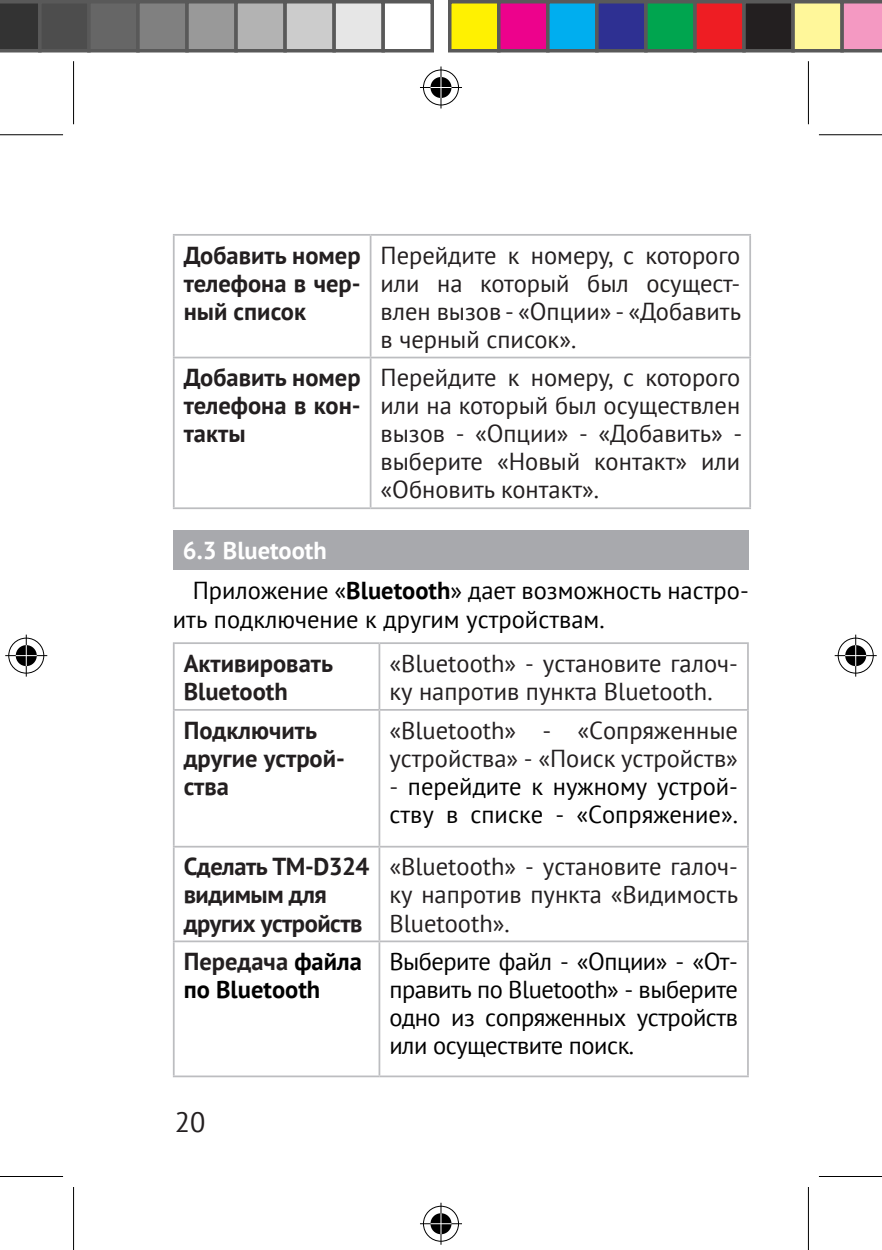
<style>
.page{position:relative;width:882px;height:1250px;background:#fff}
.page>*{position:absolute;margin:0;border:0;box-sizing:border-box;transform-origin:0 0}
.t1{font:28px "PT Sans";color:#231f20}
.t2{font:24.5px/28px "PT Sans";color:#231f20;text-align:justify}
.t3{font:24.5px/28px "PT Sans";color:#000}
.t4{font:700 24.5px/28px "PT Sans";color:#231f20;text-align:justify}
.t5{font:700 24.5px/28px "PT Sans";letter-spacing:-.02em;color:#231f20}
.t6{font:700 24.5px/28px "PT Sans";color:#000}
.s1{font-weight:700;color:#fff}
.s2{font-weight:700}
.s3{color:#231f20}
</style>
<div class="page">
<hr style="left:173px;top:234px;width:197px;height:2px;background:#bcbdc0">
<hr style="left:173px;top:236px;width:1px;height:121px;background:#bcbdc0">
<hr style="left:370px;top:234px;width:380px;height:2px;background:#bcbdc0">
<hr style="left:369px;top:236px;width:2px;height:121px;background:#bcbdc0">
<hr style="left:749px;top:236px;width:1px;height:121px;background:#bcbdc0">
<hr style="left:173px;top:357px;width:197px;height:1px;background:#bcbdc0">
<hr style="left:173px;top:358px;width:1px;height:149px;background:#bcbdc0">
<hr style="left:370px;top:357px;width:380px;height:1px;background:#bcbdc0">
<hr style="left:369px;top:358px;width:2px;height:149px;background:#bcbdc0">
<hr style="left:749px;top:358px;width:1px;height:149px;background:#bcbdc0">
<hr style="left:173px;top:507px;width:197px;height:2px;background:#bcbdc0">
<hr style="left:370px;top:507px;width:380px;height:2px;background:#bcbdc0">
<div style="left:173px;top:530px;width:575px;height:39px;background:#a8a9ad"></div>
<hr style="left:173px;top:709px;width:206px;height:2px;background:#bcbdc0">
<hr style="left:379px;top:709px;width:369px;height:2px;background:#bcbdc0">
<hr style="left:173px;top:846px;width:206px;height:2px;background:#bcbdc0">
<hr style="left:379px;top:846px;width:369px;height:2px;background:#bcbdc0">
<hr style="left:173px;top:941px;width:206px;height:1px;background:#bcbdc0">
<hr style="left:379px;top:941px;width:369px;height:1px;background:#bcbdc0">
<hr style="left:173px;top:1076px;width:206px;height:1px;background:#bcbdc0">
<hr style="left:379px;top:1076px;width:369px;height:1px;background:#bcbdc0">
<hr style="left:173px;top:642px;width:206px;height:2px;background:#bcbdc0">
<hr style="left:173px;top:644px;width:1px;height:65px;background:#bcbdc0">
<hr style="left:379px;top:642px;width:369px;height:2px;background:#bcbdc0">
<hr style="left:378px;top:644px;width:2px;height:65px;background:#bcbdc0">
<hr style="left:746px;top:644px;width:2px;height:65px;background:#bcbdc0">
<hr style="left:173px;top:711px;width:1px;height:135px;background:#bcbdc0">
<hr style="left:378px;top:711px;width:2px;height:135px;background:#bcbdc0">
<hr style="left:746px;top:711px;width:2px;height:135px;background:#bcbdc0">
<hr style="left:173px;top:848px;width:1px;height:93px;background:#bcbdc0">
<hr style="left:378px;top:848px;width:2px;height:93px;background:#bcbdc0">
<hr style="left:746px;top:848px;width:2px;height:93px;background:#bcbdc0">
<hr style="left:173px;top:942px;width:1px;height:134px;background:#bcbdc0">
<hr style="left:378px;top:942px;width:2px;height:134px;background:#bcbdc0">
<hr style="left:746px;top:942px;width:2px;height:134px;background:#bcbdc0">
<svg style="left:0;top:135px;width:63px;height:1px"></svg>
<svg style="left:819px;top:135px;width:62px;height:1px"></svg>
<div style="left:71px;top:61px;width:5px;height:63px;background:#f6f6f6"></div>
<div style="left:71px;top:1187px;width:5px;height:63px;background:#f6f6f6"></div>
<svg style="left:808px;top:61px;width:1px;height:63px"></svg>
<svg style="left:808px;top:1187px;width:1px;height:63px"></svg>
<hr style="left:0;top:134px;width:63px;height:1px;background:#000">
<hr style="left:818px;top:134px;width:63px;height:1px;background:#000">
<hr style="left:0;top:1176px;width:63px;height:1px;background:#000">
<hr style="left:818px;top:1176px;width:63px;height:1px;background:#000">
<hr style="left:73px;top:61px;width:1px;height:63px;background:#000">
<hr style="left:73px;top:1187px;width:1px;height:63px;background:#000">
<hr style="left:807px;top:61px;width:1px;height:63px;background:#000">
<hr style="left:807px;top:1187px;width:1px;height:63px;background:#000">
<div style="left:421px;top:68px;width:39px;height:39px;border:4px solid #fff;border-radius:50%"></div>
<div style="left:420px;top:85px;width:42px;height:5px;background:#fff"></div>
<svg style="left:438px;top:67px;width:5px;height:42px"></svg>
<div style="left:428px;top:75px;width:25px;height:25px;border:4px solid #fff;border-radius:50%"></div>
<div style="left:423px;top:70px;width:36px;height:35px;border:1px solid #000;border-radius:50%"></div>
<hr style="left:420px;top:87px;width:42px;height:1px;background:#000">
<hr style="left:440px;top:67px;width:1px;height:42px;background:#000">
<svg style="left:430px;top:77px;width:21px;height:21px"></svg>
<div style="left:421px;top:1204px;width:39px;height:39px;border:4px solid #fff;border-radius:50%"></div>
<svg style="left:420px;top:1222px;width:42px;height:4px"></svg>
<svg style="left:438px;top:1203px;width:5px;height:42px"></svg>
<div style="left:428px;top:1211px;width:25px;height:25px;border:4px solid #fff;border-radius:50%"></div>
<div style="left:423px;top:1206px;width:36px;height:36px;border:1px solid #000;border-radius:50%"></div>
<hr style="left:420px;top:1223px;width:42px;height:1px;background:#000">
<hr style="left:440px;top:1203px;width:1px;height:42px;background:#000">
<svg style="left:430px;top:1213px;width:21px;height:21px"></svg>
<div style="left:7px;top:636px;width:39px;height:39px;border:4px solid #fff;border-radius:50%"></div>
<svg style="left:5px;top:653px;width:42px;height:5px"></svg>
<svg style="left:24px;top:635px;width:4px;height:42px"></svg>
<div style="left:14px;top:643px;width:25px;height:25px;border:4px solid #fff;border-radius:50%"></div>
<div style="left:8px;top:638px;width:36px;height:36px;border:1px solid #000;border-radius:50%"></div>
<hr style="left:5px;top:655px;width:42px;height:1px;background:#000">
<hr style="left:26px;top:635px;width:1px;height:42px;background:#000">
<svg style="left:16px;top:645px;width:21px;height:21px"></svg>
<div style="left:835px;top:636px;width:40px;height:39px;border:4px solid #fff;border-radius:50%"></div>
<svg style="left:835px;top:653px;width:41px;height:5px"></svg>
<svg style="left:853px;top:635px;width:4px;height:42px"></svg>
<div style="left:842px;top:643px;width:26px;height:25px;border:4px solid #fff;border-radius:50%"></div>
<div style="left:837px;top:638px;width:36px;height:36px;border:1px solid #000;border-radius:50%"></div>
<hr style="left:834px;top:655px;width:42px;height:1px;background:#000">
<hr style="left:854px;top:635px;width:2px;height:42px;background:#000">
<svg style="left:844px;top:645px;width:21px;height:21px"></svg>
<svg style="left:844px;top:655px;width:21px;height:1px"></svg>
<hr style="left:854px;top:645px;width:2px;height:21px;background:#fff">
<svg style="left:0;top:0;width:38px;height:53px;background:#393939"></svg>
<div style="left:40px;top:2px;width:49px;height:49px;background:#4d4d4d"></div>
<div style="left:38px;top:0;width:53px;height:53px;border:4px solid #595959"></div>
<div style="left:89px;top:2px;width:49px;height:49px;background:#666"></div>
<div style="left:87px;top:0;width:53px;height:53px;border:4px solid #595959"></div>
<div style="left:138px;top:2px;width:49px;height:49px;background:#808080"></div>
<div style="left:136px;top:0;width:53px;height:53px;border:4px solid #595959"></div>
<div style="left:187px;top:2px;width:49px;height:49px;background:#999"></div>
<div style="left:185px;top:0;width:53px;height:53px;border:4px solid #595959"></div>
<div style="left:236px;top:2px;width:49px;height:49px;background:#b3b3b3"></div>
<div style="left:234px;top:0;width:53px;height:53px;border:4px solid #595959"></div>
<div style="left:285px;top:2px;width:49px;height:49px;background:#ccc"></div>
<div style="left:283px;top:0;width:53px;height:53px;border:4px solid #595959"></div>
<div style="left:334px;top:2px;width:49px;height:49px;background:#e6e6e6"></div>
<div style="left:332px;top:0;width:53px;height:53px;border:4px solid #595959"></div>
<div style="left:381px;top:0;width:53px;height:53px;border:4px solid #595959"></div>
<div style="left:449px;top:2px;width:49px;height:49px;background:#fff101"></div>
<div style="left:448px;top:0;width:52px;height:53px;border:4px solid #595959"></div>
<div style="left:498px;top:2px;width:49px;height:49px;background:#ed028c"></div>
<div style="left:497px;top:0;width:52px;height:53px;border:4px solid #595959"></div>
<div style="left:547px;top:2px;width:49px;height:49px;background:#00aeef"></div>
<div style="left:546px;top:0;width:52px;height:53px;border:4px solid #595959"></div>
<div style="left:596px;top:2px;width:49px;height:49px;background:#2e3092"></div>
<div style="left:595px;top:0;width:52px;height:53px;border:4px solid #595959"></div>
<div style="left:645px;top:2px;width:49px;height:49px;background:#00a54f"></div>
<div style="left:644px;top:0;width:52px;height:53px;border:4px solid #595959"></div>
<div style="left:694px;top:2px;width:49px;height:49px;background:#ee1d23"></div>
<div style="left:693px;top:0;width:52px;height:53px;border:4px solid #595959"></div>
<div style="left:743px;top:2px;width:49px;height:49px;background:#231f20"></div>
<div style="left:742px;top:0;width:52px;height:53px;border:4px solid #595959"></div>
<div style="left:792px;top:2px;width:49px;height:49px;background:#fff79a"></div>
<div style="left:791px;top:0;width:52px;height:53px;border:4px solid #595959"></div>
<svg style="left:840px;top:0;width:41px;height:53px;background:#d38cac"></svg>
<p class="t4" style="left:184px;top:241px;width:178px">Добавить номер телефона в чер&shy;ный список</p>
<p class="t2" style="left:380px;top:240px;width:362px">Перейдите к номеру, с которого или на который был осущест&shy;влен вызов - «Опции» - «Добавить в черный список».</p>
<p class="t4" style="left:184px;top:363px;width:178px">Добавить номер телефона в кон&shy;такты</p>
<p class="t2" style="left:380px;top:363px;width:363px">Перейдите к номеру, с которого или на который был осуществлен вызов - «Опции» - «Добавить» - выберите «Новый контакт» или «Обновить контакт».</p>
<p class="t3" style="left:193px;top:530px;width:557px;line-height:39.9px;text-indent:-10px"><span class="s1">6.3 Bluetooth<br></span>Приложение «<span class="s2">Bluetooth</span>» дает возможность настро-</p>
<p class="t3" style="left:173px;top:605px;width:433px">ить подключение к другим устройствам.</p>
<p class="t4" style="left:184px;top:649px;width:151px">Активировать<br>Bluetooth</p>
<p class="t2" style="left:389px;top:649px;width:350px">«Bluetooth» - установите галоч&shy;ку напротив пункта Bluetooth.</p>
<p class="t4" style="left:184px;top:716px;width:163px;text-align:left">Подключить другие устрой&shy;ства</p>
<p class="t2" style="left:389px;top:715px;width:350px">«Bluetooth» - «Сопряженные устройства» - «Поиск устройств»</p>
<p class="t3" style="left:389px;top:771px;width:350px"><span class="s3">-</span> перейдите к нужному устрой&shy;ству в списке - «Сопряжение».</p>
<p class="t5" style="left:184px;top:852px;width:187px">Сделать TM-D324 видимым для других устройств</p>
<p class="t2" style="left:389px;top:852px;width:350px">«Bluetooth» - установите галоч&shy;ку напротив пункта «Видимость Bluetooth».</p>
<p class="t6" style="left:184px;top:947px;width:179px"><span class="s3">Передача</span> файла по Bluetooth</p>
<p class="t3" style="left:389px;top:947px;width:350px;text-align:justify">Выберите файл - «Опции» - «От&shy;править по Bluetooth» - выберите одно из сопряженных устройств или осуществите поиск.</p>
<p class="t1" style="left:175px;top:1104px;width:32px">20</p>
</div>
